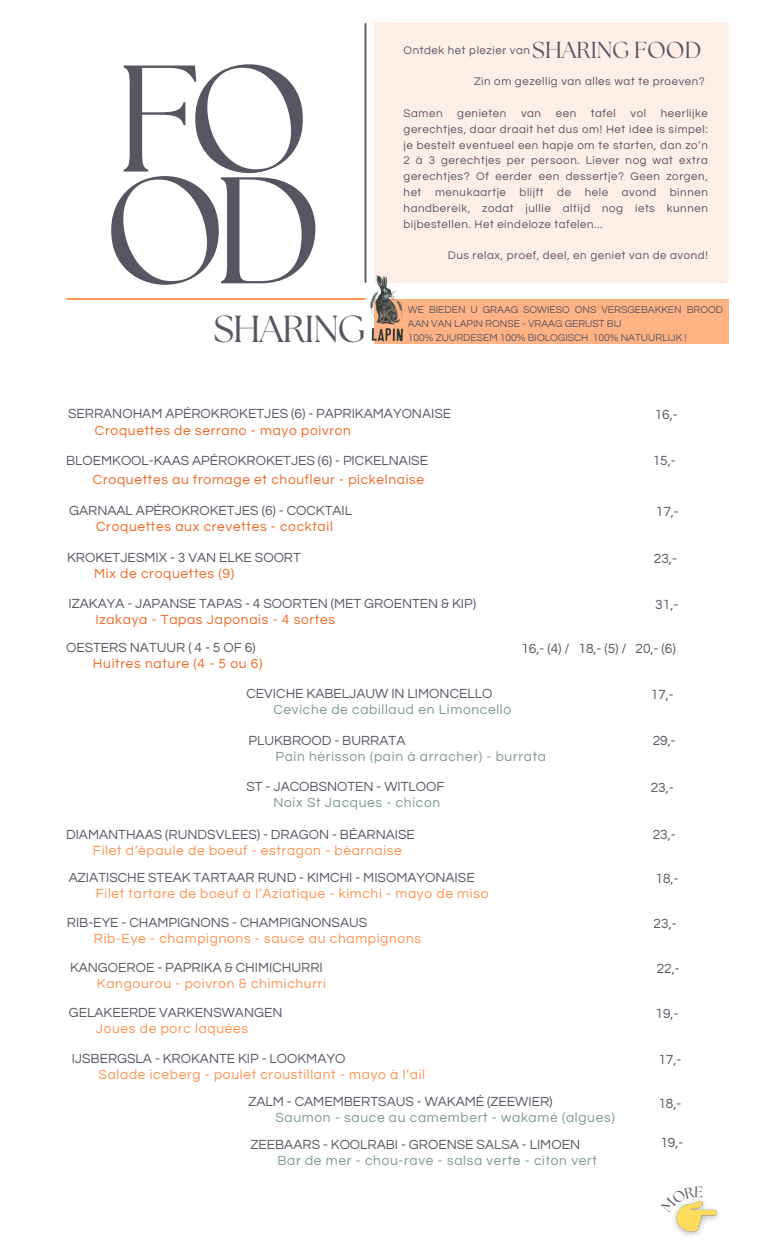
<style>
.page{position:relative;width:765px;height:1260px;background:#fff}
.page>*{position:absolute;margin:0;border:0;box-sizing:border-box;transform-origin:0 0}
.t1{font:151.5px/111.8px "The Seasons";color:#585563}
.t2{font:37.62px "The Seasons";letter-spacing:-.03em;color:#585563}
.t3{font:23.12px "The Seasons";color:#585563}
.t4{font:13.75px "Questrial";color:#585563}
.t5{font:13.75px "Questrial";letter-spacing:.05em;color:#ff914d}
.t6{font:13.75px "Questrial";letter-spacing:.05em;color:#f16722}
.t7{font:13.75px "Questrial";letter-spacing:.05em;color:#7c998f}
.t8{font:11.5px/15.8px "Questrial";letter-spacing:.05em;color:#585563;text-align:justify}
.t9{font:10.25px/13.8px "Questrial";color:#585563}
</style>
<div class="page">
<hr style="left:365px;top:24px;width:1px;height:258px;background:#585563">
<div style="left:374px;top:23px;width:354px;height:260px;background:#ffefe6"></div>
<hr style="left:67px;top:298px;width:298px;height:2px;background:#ff914d">
<div style="left:374px;top:299px;width:354px;height:45px;background:#ffb384"></div>
<img style="left:370px;top:275px;width:34px;height:67px">
<img style="left:674px;top:1202px;width:45px;height:34px">
<svg style="left:674px;top:1200px;width:29px;height:13px"></svg>
<h6 class="t8" style="left:404px;top:42px;width:128px">Ontdek het plezier van</h6>
<h6 class="t3" style="left:532px;top:40px;width:171px">SHARING FOOD</h6>
<p class="t8" style="left:474px;top:74px;width:232px">Zin om gezellig van alles wat te proeven?</p>
<p class="t8" style="left:404px;top:106px;width:41px">Samen</p>
<p class="t8" style="left:457px;top:106px;width:51px">genieten</p>
<p class="t8" style="left:521px;top:106px;width:22px">van</p>
<p class="t8" style="left:556px;top:106px;width:22px">een</p>
<p class="t8" style="left:591px;top:106px;width:27px">tafel</p>
<p class="t8" style="left:631px;top:106px;width:17px">vol</p>
<p class="t1" style="left:103px;top:73px;width:221px">FO<br>OD</p>
<h3 class="t2" style="left:214px;top:311px;width:153px">SHARING</h3>
<h6 class="t9" style="left:408px;top:303px;width:317px">WE BIEDEN U GRAAG SOWIESO ONS VERSGEBAKKEN BROOD<br>AAN VAN LAPIN RONSE - VRAAG GERUST BIJ</h6>
<p class="t8" style="left:404px;top:106px;width:306px;text-indent:257px">heerlijke gerechtjes, daar draait het dus om! Het idee is simpel: je bestelt eventueel een hapje om te starten, dan zo’n 2 à 3 gerechtjes per persoon. Liever nog wat extra gerechtjes? Of eerder een dessertje? Geen zorgen, het menukaartje blijft de hele avond binnen handbereik, zodat jullie altijd nog iets kunnen bijbestellen. Het eindeloze tafelen...</p>
<p class="t8" style="left:448px;top:248px;width:262px">Dus relax, proef, deel, en geniet van de avond!</p>
<h6 class="t9" style="left:408px;top:331px;width:280px">100% ZUURDESEM 100% BIOLOGISCH 100% NATUURLIJK !</h6>
<h4 class="t4" style="left:68px;top:407px;width:385px">SERRANOHAM APÉROKROKETJES (6) - PAPRIKAMAYONAISE</h4>
<h4 class="t6" style="left:95px;top:424px;width:258px">Croquettes de serrano - mayo poivron</h4>
<h5 class="t4" style="left:655px;top:408px;width:25px">16,-</h5>
<h4 class="t4" style="left:66px;top:454px;width:364px">BLOEMKOOL-KAAS APÉROKROKETJES (6) - PICKELNAISE</h4>
<h4 class="t6" style="left:93px;top:473px;width:333px">Croquettes au fromage et choufleur - pickelnaise</h4>
<h5 class="t4" style="left:653px;top:454px;width:25px">15,-</h5>
<h4 class="t4" style="left:69px;top:504px;width:285px">GARNAAL APÉROKROKETJES (6) - COCKTAIL</h4>
<h4 class="t6" style="left:96px;top:520px;width:238px">Croquettes aux crevettes - cocktail</h4>
<h5 class="t4" style="left:656px;top:505px;width:25px">17,-</h5>
<h4 class="t4" style="left:67px;top:551px;width:235px">KROKETJESMIX - 3 VAN ELKE SOORT</h4>
<h4 class="t6" style="left:94px;top:567px;width:141px">Mix de croquettes (9)</h4>
<h5 class="t4" style="left:654px;top:552px;width:25px">23,-</h5>
<h4 class="t4" style="left:69px;top:597px;width:409px">IZAKAYA - JAPANSE TAPAS - 4 SOORTEN (MET GROENTEN &amp; KIP)</h4>
<h4 class="t6" style="left:96px;top:613px;width:241px">Izakaya - Tapas Japonais - 4 sortes</h4>
<h5 class="t4" style="left:655px;top:598px;width:25px">31,-</h5>
<h4 class="t4" style="left:66px;top:641px;width:191px">OESTERS NATUUR ( 4 - 5 OF 6)</h4>
<h4 class="t6" style="left:93px;top:657px;width:171px">Huitres nature (4 - 5 ou 6)</h4>
<h5 class="t4" style="left:521px;top:642px;width:156px">16,- (4) / 18,- (5) / 20,- (6)</h5>
<h4 class="t4" style="left:246px;top:687px;width:247px">CEVICHE KABELJAUW IN LIMONCELLO</h4>
<h4 class="t7" style="left:273px;top:703px;width:239px">Ceviche de cabillaud en Limoncello</h4>
<h5 class="t4" style="left:651px;top:688px;width:25px">17,-</h5>
<h4 class="t4" style="left:248px;top:733px;width:158px">PLUKBROOD - BURRATA</h4>
<h4 class="t7" style="left:275px;top:749px;width:272px">Pain hérisson (pain à arracher) - burrata</h4>
<h5 class="t4" style="left:653px;top:734px;width:25px">29,-</h5>
<h4 class="t4" style="left:246px;top:779px;width:200px">ST - JACOBSNOTEN - WITLOOF</h4>
<h4 class="t7" style="left:273px;top:795px;width:168px">Noix St Jacques - chicon</h4>
<h5 class="t4" style="left:651px;top:780px;width:25px">23,-</h5>
<h4 class="t4" style="left:66px;top:827px;width:350px">DIAMANTHAAS (RUNDSVLEES) - DRAGON - BÉARNAISE</h4>
<h5 class="t5" style="left:93px;top:843px;width:310px">Filet d’épaule de boeuf - estragon - béarnaise</h5>
<h4 class="t4" style="left:653px;top:828px;width:25px">23,-</h4>
<h4 class="t4" style="left:69px;top:871px;width:407px">AZIATISCHE STEAK TARTAAR RUND - KIMCHI - MISOMAYONAISE</h4>
<h4 class="t5" style="left:96px;top:887px;width:394px">Filet tartare de boeuf à l’Aziatique - kimchi - mayo de miso</h4>
<h5 class="t4" style="left:656px;top:872px;width:25px">18,-</h5>
<h4 class="t4" style="left:67px;top:916px;width:302px">RIB-EYE - CHAMPIGNONS - CHAMPIGNONSAUS</h4>
<h4 class="t5" style="left:94px;top:932px;width:329px">Rib-Eye - champignons - sauce au champignons</h4>
<h5 class="t4" style="left:654px;top:917px;width:25px">23,-</h5>
<h4 class="t4" style="left:70px;top:961px;width:254px">KANGOEROE - PAPRIKA &amp; CHIMICHURRI</h4>
<h4 class="t5" style="left:97px;top:976px;width:231px">Kangourou - poivron &amp; chimichurri</h4>
<h5 class="t4" style="left:657px;top:962px;width:25px">22,-</h5>
<h4 class="t4" style="left:69px;top:1005px;width:215px">GELAKEERDE VARKENSWANGEN</h4>
<h4 class="t5" style="left:96px;top:1021px;width:154px">Joues de porc laquées</h4>
<h5 class="t4" style="left:656px;top:1006px;width:25px">19,-</h5>
<h4 class="t4" style="left:72px;top:1051px;width:275px">IJSBERGSLA - KROKANTE KIP - LOOKMAYO</h4>
<h4 class="t5" style="left:99px;top:1067px;width:328px">Salade iceberg - poulet croustillant - mayo à l’ail</h4>
<h5 class="t4" style="left:658px;top:1052px;width:25px">17,-</h5>
<h4 class="t4" style="left:248px;top:1095px;width:306px">ZALM - CAMEMBERTSAUS - WAKAMÉ (ZEEWIER)</h4>
<h5 class="t7" style="left:275px;top:1111px;width:341px">Saumon - sauce au camembert - wakamé (algues)</h5>
<h4 class="t4" style="left:658px;top:1097px;width:25px">18,-</h4>
<p class="t4" style="left:250px;top:1138px;width:331px">ZEEBAARS - KOOLRABI - GROENSE SALSA - LIMOEN</p>
<p class="t7" style="left:277px;top:1154px;width:321px">Bar de mer - chou-rave - salsa verte - citon vert</p>
<p class="t4" style="left:660px;top:1136px;width:25px">19,-</p>
</div>
